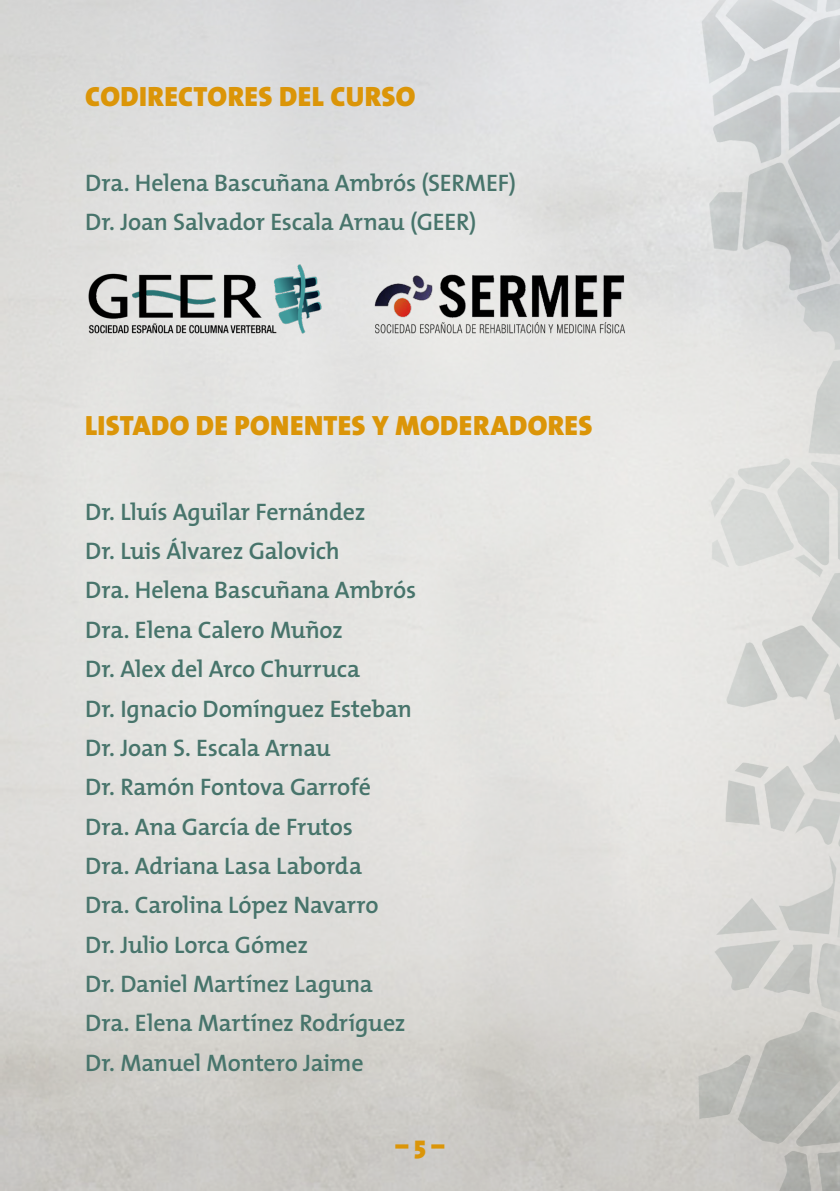
<style>
.page{position:relative;width:840px;height:1191px;background:#fff}
.page>*{position:absolute;margin:0;border:0;box-sizing:border-box;transform-origin:0 0}
.Epigrafe_1{font:900 28px "The Mix";letter-spacing:.015em;color:#db9508}
.t1{font:900 26px "The Mix";color:#db9508}
.MédicoListado{font:600 24px "The Mix";letter-spacing:-.01em;color:#47746b}
</style>
<div class="page">
<img style="left:546px;top:0;width:293px;height:1191px">
<img style="left:85px;top:258px;width:238px;height:84px">
<img style="left:364px;top:261px;width:275px;height:81px">
<p class="Epigrafe_1" style="left:85px;top:73px;width:331px">CODIRECTORES DEL CURSO</p>
<p class="MédicoListado" style="left:85px;top:163px;width:432px">Dra. Helena Bascuñana Ambrós (SERMEF)</p>
<p class="MédicoListado" style="left:85px;top:202px;width:392px">Dr. Joan Salvador Escala Arnau (GEER)</p>
<p class="Epigrafe_1" style="left:85px;top:402px;width:508px">LISTADO DE PONENTES Y MODERADORES</p>
<p class="MédicoListado" style="left:85px;top:491px;width:282px">Dr. Lluís Aguilar Fernández</p>
<p class="MédicoListado" style="left:85px;top:531px;width:256px">Dr. Luis Álvarez Galovich</p>
<p class="MédicoListado" style="left:85px;top:570px;width:332px">Dra. Helena Bascuñana Ambrós</p>
<p class="MédicoListado" style="left:85px;top:609px;width:259px">Dra. Elena Calero Muñoz</p>
<p class="MédicoListado" style="left:85px;top:649px;width:276px">Dr. Alex del Arco Churruca</p>
<p class="MédicoListado" style="left:85px;top:688px;width:328px">Dr. Ignacio Domínguez Esteban</p>
<p class="MédicoListado" style="left:85px;top:727px;width:247px">Dr. Joan S. Escala Arnau</p>
<p class="MédicoListado" style="left:85px;top:767px;width:287px">Dr. Ramón Fontova Garrofé</p>
<p class="MédicoListado" style="left:85px;top:806px;width:269px">Dra. Ana García de Frutos</p>
<p class="MédicoListado" style="left:85px;top:845px;width:278px">Dra. Adriana Lasa Laborda</p>
<p class="MédicoListado" style="left:85px;top:885px;width:295px">Dra. Carolina López Navarro</p>
<p class="MédicoListado" style="left:85px;top:924px;width:224px">Dr. Julio Lorca Gómez</p>
<p class="MédicoListado" style="left:85px;top:963px;width:289px">Dr. Daniel Martínez Laguna</p>
<p class="MédicoListado" style="left:85px;top:1003px;width:322px">Dra. Elena Martínez Rodríguez</p>
<p class="MédicoListado" style="left:85px;top:1042px;width:280px">Dr. Manuel Montero Jaime</p>
<p class="t1" style="left:395px;top:1123px;width:51px">– 5 –</p>
</div>
